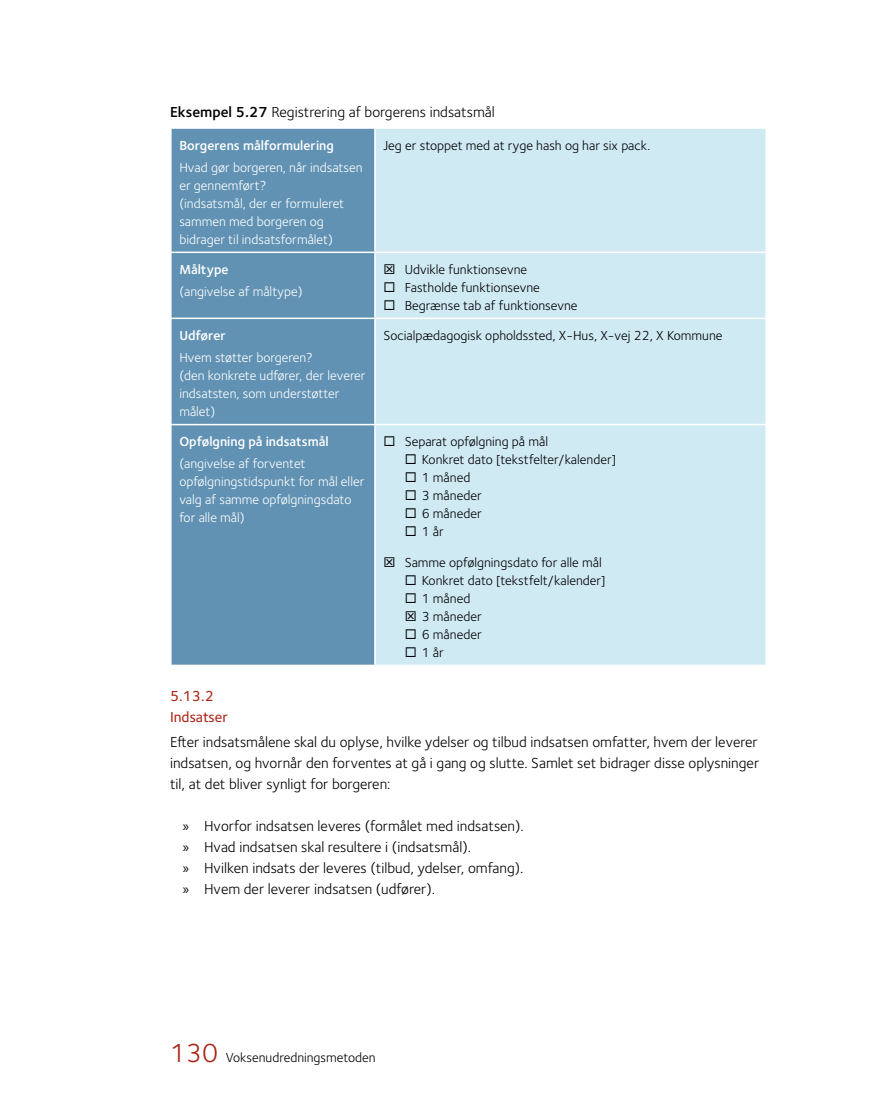
<style>
.page{position:relative;width:893px;height:1106px;background:#fff}
.page>*{position:absolute;margin:0;border:0;box-sizing:border-box;transform-origin:0 0}
.Normal{font:15px/21px "Foundry Sterling";color:#000;text-align:justify}
.Punkt{font:15px "Foundry Sterling";color:#000}
.Figur_boks{font:15px "Foundry Sterling";color:#000}
.H3_H3_uden_ikon{font:500 15px/21px "Foundry Sterling";color:#aa2517}
.Tabel_Tabel{font:13.5px/18px "Foundry Sterling";color:#fff}
.Tabel_Tabel-2{font:13.5px "Foundry Sterling";color:#000}
.Tabel_Tabel_boks_punkt{font:13.5px "Foundry Sterling";color:#000}
.Tabel_Tabel_overskrift{font:600 13.5px "Foundry Sterling";color:#fff}
.Tabel_Tabel_boks_punkt_indryk_afstand{font:13.5px "Foundry Sterling";color:#000}
.Tabel_Tabel_kryds{font:13.5px "Foundry Sterling";color:#000}
.Tabel_Tabel_boks_punkt_indryk{font:13.5px "Foundry Sterling";color:#000}
.Tabel_Tabel_kryds_indryk{font:13.5px "Foundry Sterling";color:#000}
.s1{font-weight:600}
.s2{font-family:"Myriad Pro"}
.s3{font-size:27px;color:#aa2517}
</style>
<div class="page">
<div style="left:172px;top:129px;width:202px;height:535px;background:#6192b3"></div>
<div style="left:376px;top:129px;width:389px;height:535px;background:#d0eaf4"></div>
<hr style="left:170px;top:251px;width:205px;height:2px;background:#fff">
<hr style="left:375px;top:251px;width:392px;height:2px;background:#fff">
<hr style="left:170px;top:317px;width:205px;height:2px;background:#fff">
<hr style="left:375px;top:317px;width:392px;height:2px;background:#fff">
<hr style="left:170px;top:424px;width:205px;height:1px;background:#fff">
<hr style="left:375px;top:424px;width:392px;height:1px;background:#fff">
<svg style="left:385px;top:264px;width:9px;height:10px"></svg>
<svg style="left:385px;top:282px;width:9px;height:10px"></svg>
<svg style="left:385px;top:300px;width:9px;height:10px"></svg>
<svg style="left:385px;top:436px;width:9px;height:10px"></svg>
<svg style="left:406px;top:454px;width:10px;height:10px"></svg>
<svg style="left:406px;top:472px;width:10px;height:10px"></svg>
<svg style="left:406px;top:490px;width:10px;height:10px"></svg>
<svg style="left:406px;top:508px;width:10px;height:10px"></svg>
<svg style="left:406px;top:526px;width:10px;height:10px"></svg>
<svg style="left:385px;top:557px;width:9px;height:10px"></svg>
<svg style="left:406px;top:575px;width:10px;height:10px"></svg>
<svg style="left:406px;top:593px;width:10px;height:10px"></svg>
<svg style="left:406px;top:611px;width:10px;height:10px"></svg>
<svg style="left:406px;top:629px;width:10px;height:10px"></svg>
<svg style="left:406px;top:647px;width:10px;height:10px"></svg>
<p class="Figur_boks" style="left:170px;top:103px;width:326px"><span class="s1">Eksempel 5.27</span> Registrering af borgerens indsatsmål</p>
<p class="Tabel_Tabel_overskrift" style="left:179px;top:137px;width:156px">Borgerens målformulering</p>
<p class="Tabel_Tabel" style="left:179px;top:158px;width:185px">Hvad gør borgeren, når indsatsen er gennemført?</p>
<p class="Tabel_Tabel" style="left:179px;top:194px;width:166px">(indsatsmål, der er formuleret sammen med borgeren og bidrager til indsatsformålet)</p>
<p class="Tabel_Tabel-2" style="left:383px;top:137px;width:269px">Jeg er stoppet med at ryge hash og har six pack.</p>
<p class="Tabel_Tabel_overskrift" style="left:179px;top:261px;width:51px">Måltype</p>
<p class="Tabel_Tabel" style="left:179px;top:283px;width:125px">(angivelse af måltype)</p>
<p class="Tabel_Tabel_overskrift" style="left:179px;top:327px;width:48px">Udfører</p>
<p class="Tabel_Tabel" style="left:179px;top:349px;width:135px">Hvem støtter borgeren?</p>
<p class="Tabel_Tabel" style="left:179px;top:367px;width:188px">(den konkrete udfører, der leverer indsatsten, som understøtter målet)</p>
<p class="Tabel_Tabel_overskrift" style="left:179px;top:433px;width:151px">Opfølgning på indsatsmål</p>
<p class="Tabel_Tabel" style="left:179px;top:455px;width:187px">(angivelse af forventet opfølgningstidspunkt for mål eller valg af samme opfølgningsdato for alle mål)</p>
<p class="Tabel_Tabel_kryds" style="left:405px;top:261px;width:124px">Udvikle funktionsevne</p>
<p class="Tabel_Tabel_boks_punkt" style="left:405px;top:279px;width:137px">Fastholde funktionsevne</p>
<p class="Tabel_Tabel_boks_punkt" style="left:405px;top:297px;width:174px">Begrænse tab af funktionsevne</p>
<p class="Tabel_Tabel-2" style="left:383px;top:327px;width:341px">Socialpædagogisk opholdssted, X-Hus, X-vej 22, X Kommune</p>
<p class="Tabel_Tabel_boks_punkt" style="left:405px;top:434px;width:145px">Separat opfølgning på mål</p>
<p class="Tabel_Tabel_boks_punkt_indryk_afstand" style="left:422px;top:452px;width:196px">Konkret dato [tekstfelter/kalender]</p>
<p class="Tabel_Tabel_boks_punkt_indryk_afstand" style="left:422px;top:470px;width:50px">1 måned</p>
<p class="Tabel_Tabel_boks_punkt_indryk_afstand" style="left:422px;top:488px;width:62px">3 måneder</p>
<p class="Tabel_Tabel_boks_punkt_indryk_afstand" style="left:422px;top:506px;width:62px">6 måneder</p>
<p class="Tabel_Tabel_boks_punkt_indryk_afstand" style="left:422px;top:524px;width:24px">1 år</p>
<p class="Tabel_Tabel_kryds" style="left:405px;top:554px;width:199px">Samme opfølgningsdato for alle mål</p>
<p class="Tabel_Tabel_boks_punkt_indryk" style="left:422px;top:572px;width:185px">Konkret dato [tekstfelt/kalender]</p>
<p class="Tabel_Tabel_boks_punkt_indryk" style="left:422px;top:590px;width:50px">1 måned</p>
<p class="Tabel_Tabel_kryds_indryk" style="left:422px;top:608px;width:62px">3 måneder</p>
<p class="Tabel_Tabel_boks_punkt_indryk" style="left:422px;top:626px;width:62px">6 måneder</p>
<p class="Tabel_Tabel_boks_punkt_indryk" style="left:422px;top:644px;width:24px">1 år</p>
<h3 class="H3_H3_uden_ikon" style="left:170px;top:685px;width:60px">5.13.2<br>Indsatser</h3>
<p class="Normal" style="left:170px;top:732px;width:591px">Efter indsatsmålene skal du oplyse, hvilke ydelser og tilbud indsatsen omfatter, hvem der leverer indsatsen, og hvornår den forventes at gå i gang og slutte. Samlet set bidrager disse oplysninger til, at det bliver synligt for borgeren:</p>
<p class="Punkt" style="left:183px;top:817px;width:342px"><span class="s2">»</span> Hvorfor indsatsen leveres (formålet med indsatsen).</p>
<p class="Punkt" style="left:183px;top:838px;width:290px"><span class="s2">»</span> Hvad indsatsen skal resultere i (indsatsmål).</p>
<p class="Punkt" style="left:183px;top:859px;width:342px"><span class="s2">»</span> Hvilken indsats der leveres (tilbud, ydelser, omfang).</p>
<p class="Punkt" style="left:183px;top:880px;width:254px"><span class="s2">»</span> Hvem der leverer indsatsen (udfører).</p>
<p class="Tabel_Tabel-2" style="left:170px;top:1050px;width:207px"><span class="s3">130</span> Voksenudredningsmetoden</p>
</div>
